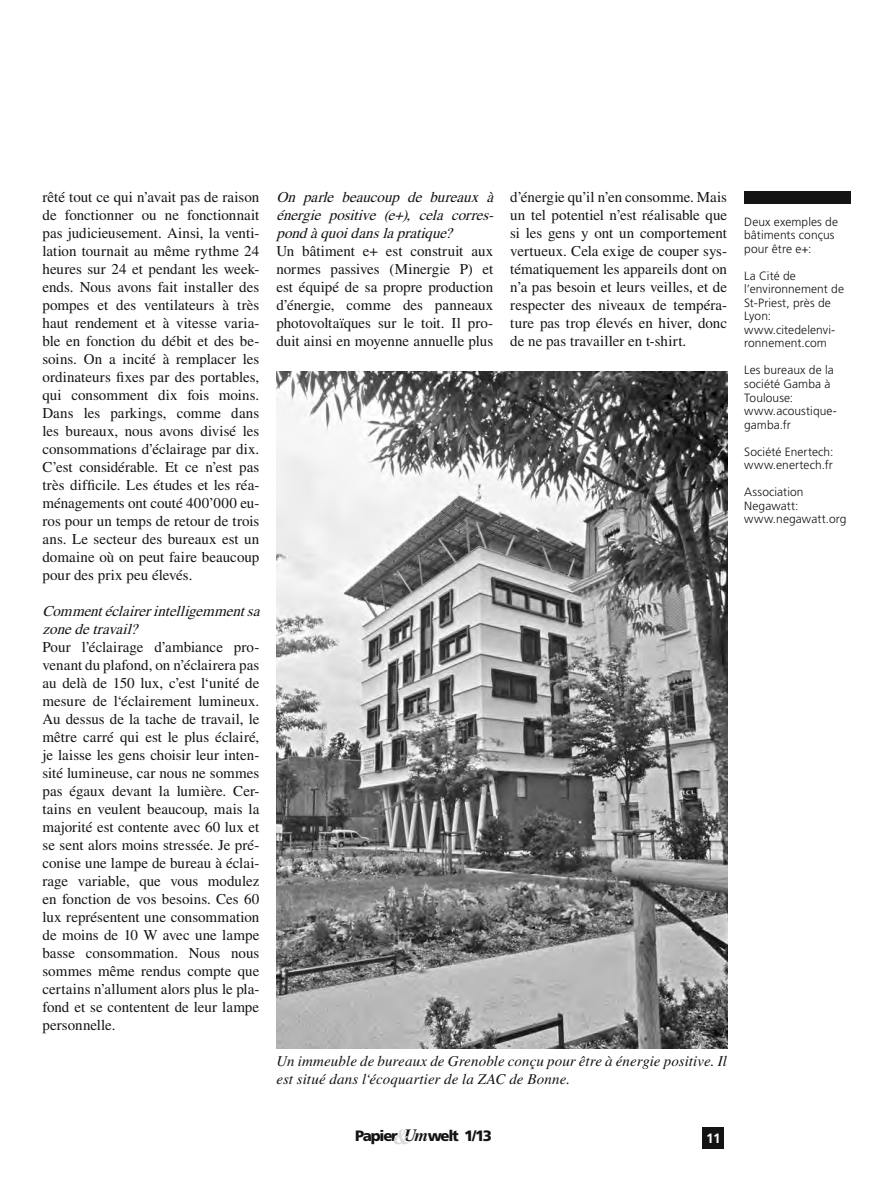
<style>
.page{position:relative;width:893px;height:1191px;background:#fff}
.page>*{position:absolute;margin:0;border:0;box-sizing:border-box;transform-origin:0 0}
.t1{font:15px/18px "Times LT Std";color:#131413;text-align:justify}
.t2{font:italic 15px/18px "Times LT Std";color:#131413}
.t3{font:italic 15px/18px "Times LT Std";letter-spacing:.005em;color:#131413}
.t4{font:900 15px "Frutiger LT Std";letter-spacing:-.085em;color:#131413}
.t5{font:700 13.5px "Frutiger LT Std";color:#fff}
.t6{font:300 12px/13.5px "Frutiger LT Std";letter-spacing:.005em;color:#131413}
.s1{font-family:"Times LT Std";font-weight:700;font-style:italic;font-size:21.3px;color:#d9d9d9}
.s2{font-family:"Times LT Std";font-weight:700;font-style:italic;font-size:17.25px}
</style>
<div class="page">
<div style="left:744px;top:191px;width:106px;height:13px;background:#131413"></div>
<div style="left:703px;top:1127px;width:21px;height:21px;background:#131413"></div>
<img style="left:276px;top:371px;width:451px;height:677px">
<p class="t1" style="left:43px;top:187px;width:218px">rêté tout ce qui n’avait pas de raison de fonctionner ou ne fonctionnait pas judicieusement. Ainsi, la venti&shy;lation tournait au même rythme 24 heures sur 24 et pendant les week&shy;ends. Nous avons fait installer des pompes et des ventilateurs à très haut rendement et à vitesse varia&shy;ble en fonction du débit et des be&shy;soins. On a incité à remplacer les ordinateurs fixes par des portables, qui consomment dix fois moins.<br>Dans les parkings, comme dans les bureaux, nous avons divisé les consommations d’éclairage par dix.<br>C’est considérable. Et ce n’est pas très difficile. Les études et les réa&shy;ménagements ont couté 400’000 eu&shy;ros pour un temps de retour de trois ans. Le secteur des bureaux est un domaine où on peut faire beaucoup pour des prix peu élevés.</p>
<p class="t2" style="left:43px;top:601px;width:223px">Commentéclairerintelligemmentsa zonedetravail?</p>
<p class="t1" style="left:43px;top:637px;width:218px">Pour l’éclairage d’ambiance pro&shy;venant du plafond, on n’éclairera pas au delà de 150 lux, c’est l‘unité de mesure de l‘éclairement lumineux.<br>Au dessus de la tache de travail, le mêtre carré qui est le plus éclairé, je laisse les gens choisir leur inten&shy;sité lumineuse, car nous ne sommes pas égaux devant la lumière. Cer&shy;tains en veulent beaucoup, mais la majorité est contente avec 60 lux et se sent alors moins stressée. Je pré&shy;conise une lampe de bureau à éclai&shy;rage variable, que vous modulez en fonction de vos besoins. Ces 60 lux représentent une consommation de moins de 10 W avec une lampe basse consommation. Nous nous sommes même rendus compte que certains n’allument alors plus le pla&shy;fond et se contentent de leur lampe personnelle.</p>
<p class="t2" style="left:276px;top:187px;width:223px;text-align:justify">On p arle beaucoup de bureaux à énergie p ositive (e+), cela corres&shy;pondàquoidanslapratique?</p>
<p class="t1" style="left:276px;top:241px;width:218px">Un bâtiment e+ est construit aux normes passives (Minergie P) et est équipé de sa propre production d’énergie, comme des panneaux photovoltaïques sur le toit. Il pro&shy;duit ainsi en moyenne annuelle plus</p>
<p class="t1" style="left:510px;top:187px;width:218px">d’énergie qu’il n’en consomme. Mais un tel potentiel n’est réalisable que si les gens y ont un comportement vertueux. Cela exige de couper sys&shy;tématiquement les appareils dont on n’a pas besoin et leurs veilles, et de respecter des niveaux de tempéra&shy;ture pas trop élevés en hiver, donc de ne pas travailler en t-shirt.</p>
<p class="t3" style="left:276px;top:1052px;width:452px">Un immeuble de bureaux de Grenoble conçu pour être à énergie positive. Il est situé dans l‘écoquartier de la ZAC de Bonne.</p>
<p class="t4" style="left:355px;top:1127px;width:138px">Papier <span class="s1">&amp;</span><span class="s2">Um</span>welt 1/13</p>
<p class="t5" style="left:706px;top:1130px;width:16px">11</p>
<p class="t6" style="left:744px;top:215px;width:95px">Deux exemples de bâtiments conçus pour être e+:</p>
<p class="t6" style="left:744px;top:269px;width:101px">La Cité de l’environnement de<br>St-Priest, près de<br>Lyon: www.citedelenvi&shy;ronnement.com</p>
<p class="t6" style="left:744px;top:364px;width:94px">Les bureaux de la société Gamba à<br>Toulouse: www.acoustique&shy;gamba.fr</p>
<p class="t6" style="left:744px;top:445px;width:91px">Société Enertech: www.enertech.fr</p>
<p class="t6" style="left:744px;top:485px;width:104px">Association<br>Negawatt: www.negawatt.org</p>
</div>
